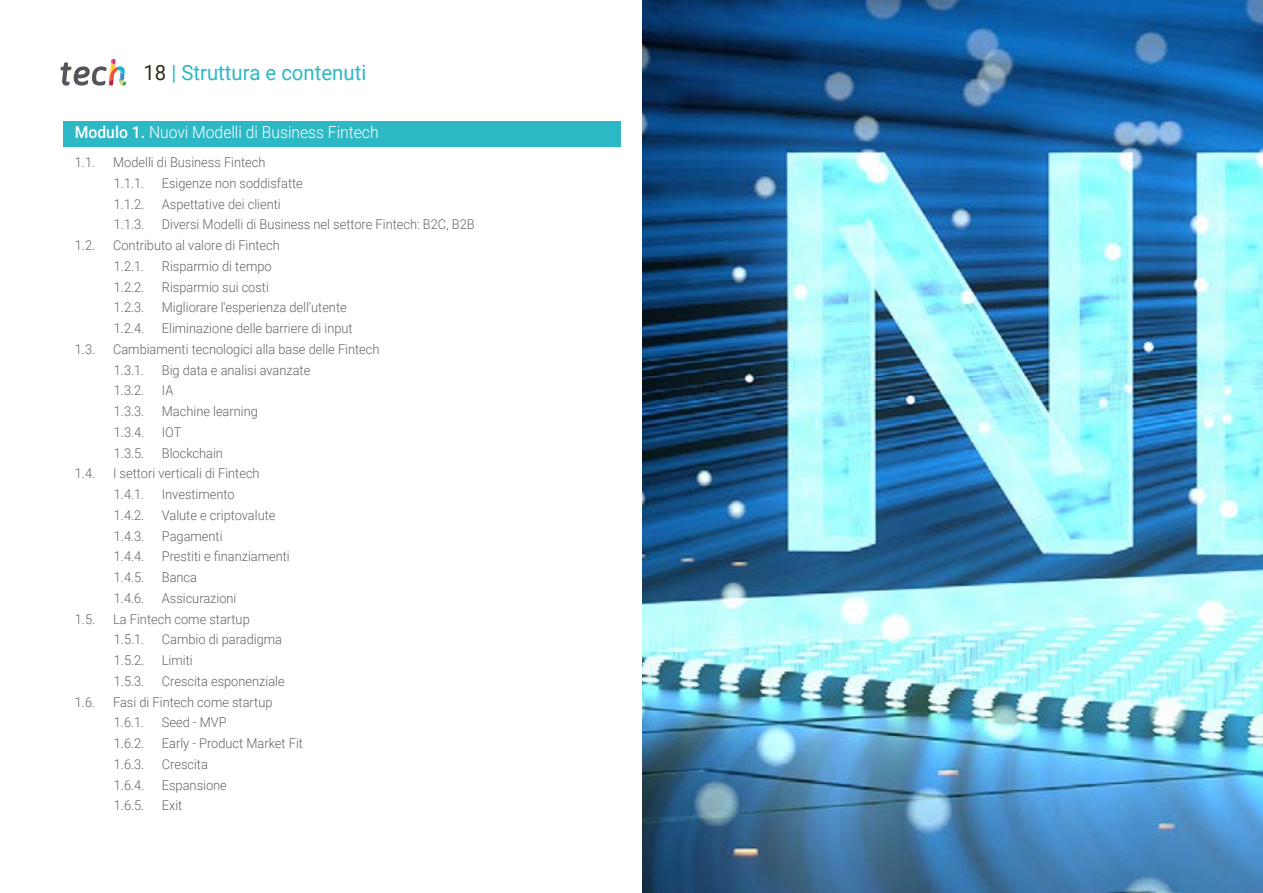
<style>
.page{position:relative;width:1263px;height:893px;background:#fff}
.page>*{position:absolute;margin:0;border:0;box-sizing:border-box;transform-origin:0 0}
.t1{font:21px "Roboto";color:#2db8c5}
.t2{font:300 16.5px "Roboto";color:#fff;scale:.95 1}
.t3{font:300 13.5px/20.7px "Roboto";color:#61646a;scale:.95 1}
.s1{color:#312e20}
.s2{font-weight:500}
</style>
<div class="page">
<svg style="left:61px;top:59px;width:65px;height:27px"></svg>
<div style="left:64px;top:121px;width:557px;height:25px;background:#2db8c5"></div>
<img style="left:642px;top:0;width:621px;height:893px">
<h1 class="t1" style="left:144px;top:57px;width:224px"><span class="s1">18</span> | Struttura e contenuti</h1>
<p class="t2" style="left:75px;top:120px;width:321px"><span class="s2">Modulo 1.</span> Nuovi Modelli di Business Fintech</p>
<p class="t3" style="left:75px;top:151px;width:23px">1.1.</p>
<p class="t3" style="left:113px;top:151px;width:162px">Modelli di Business Fintech<br>1.1.1.</p>
<p class="t3" style="left:162px;top:172px;width:150px">Esigenze non soddisfatte</p>
<p class="t3" style="left:114px;top:193px;width:34px">1.1.2.</p>
<p class="t3" style="left:162px;top:193px;width:127px">Aspettative dei clienti</p>
<p class="t3" style="left:114px;top:214px;width:34px">1.1.3.</p>
<p class="t3" style="left:162px;top:214px;width:331px">Diversi Modelli di Business nel settore Fintech: B2C, B2B</p>
<p class="t3" style="left:75px;top:234px;width:23px">1.2.</p>
<p class="t3" style="left:113px;top:234px;width:177px">Contributo al valore di Fintech<br>1.2.1.</p>
<p class="t3" style="left:162px;top:255px;width:117px">Risparmio di tempo</p>
<p class="t3" style="left:114px;top:276px;width:34px">1.2.2.</p>
<p class="t3" style="left:162px;top:276px;width:114px">Risparmio sui costi</p>
<p class="t3" style="left:114px;top:297px;width:34px">1.2.3.</p>
<p class="t3" style="left:162px;top:297px;width:196px">Migliorare l'esperienza dell’utente</p>
<p class="t3" style="left:114px;top:317px;width:34px">1.2.4.</p>
<p class="t3" style="left:162px;top:317px;width:202px">Eliminazione delle barriere di input</p>
<p class="t3" style="left:75px;top:338px;width:23px">1.3.</p>
<p class="t3" style="left:113px;top:338px;width:282px">Cambiamenti tecnologici alla base delle Fintech<br>1.3.1.</p>
<p class="t3" style="left:162px;top:359px;width:158px">Big data e analisi avanzate</p>
<p class="t3" style="left:114px;top:380px;width:34px">1.3.2.</p>
<p class="t3" style="left:162px;top:380px;width:14px">IA</p>
<p class="t3" style="left:114px;top:400px;width:34px">1.3.3.</p>
<p class="t3" style="left:162px;top:400px;width:103px">Machine learning</p>
<p class="t3" style="left:114px;top:421px;width:34px">1.3.4.</p>
<p class="t3" style="left:162px;top:421px;width:22px">IOT</p>
<p class="t3" style="left:114px;top:442px;width:34px">1.3.5.</p>
<p class="t3" style="left:162px;top:442px;width:66px">Blockchain</p>
<p class="t3" style="left:75px;top:463px;width:23px">1.4.</p>
<p class="t3" style="left:113px;top:463px;width:156px">I settori verticali di Fintech<br>1.4.1.</p>
<p class="t3" style="left:162px;top:483px;width:78px">Investimento</p>
<p class="t3" style="left:114px;top:504px;width:34px">1.4.2.</p>
<p class="t3" style="left:162px;top:504px;width:121px">Valute e criptovalute</p>
<p class="t3" style="left:114px;top:525px;width:34px">1.4.3.</p>
<p class="t3" style="left:162px;top:525px;width:65px">Pagamenti</p>
<p class="t3" style="left:114px;top:546px;width:34px">1.4.4.</p>
<p class="t3" style="left:162px;top:546px;width:136px">Prestiti e finanziamenti</p>
<p class="t3" style="left:114px;top:566px;width:34px">1.4.5.</p>
<p class="t3" style="left:162px;top:566px;width:39px">Banca</p>
<p class="t3" style="left:114px;top:587px;width:34px">1.4.6.</p>
<p class="t3" style="left:162px;top:587px;width:80px">Assicurazioni</p>
<p class="t3" style="left:75px;top:608px;width:23px">1.5.</p>
<p class="t3" style="left:113px;top:608px;width:145px">La Fintech come startup<br>1.5.1.</p>
<p class="t3" style="left:162px;top:629px;width:128px">Cambio di paradigma</p>
<p class="t3" style="left:114px;top:649px;width:34px">1.5.2.</p>
<p class="t3" style="left:162px;top:649px;width:34px">Limiti</p>
<p class="t3" style="left:114px;top:670px;width:34px">1.5.3.</p>
<p class="t3" style="left:162px;top:670px;width:131px">Crescita esponenziale</p>
<p class="t3" style="left:75px;top:691px;width:23px">1.6.</p>
<p class="t3" style="left:113px;top:691px;width:169px">Fasi di Fintech come startup<br>1.6.1.</p>
<p class="t3" style="left:162px;top:712px;width:70px">Seed - MVP</p>
<p class="t3" style="left:114px;top:732px;width:34px">1.6.2.</p>
<p class="t3" style="left:162px;top:732px;width:150px">Early - Product Market Fit</p>
<p class="t3" style="left:114px;top:753px;width:34px">1.6.3.</p>
<p class="t3" style="left:162px;top:753px;width:50px">Crescita</p>
<p class="t3" style="left:114px;top:774px;width:34px">1.6.4.</p>
<p class="t3" style="left:162px;top:774px;width:70px">Espansione</p>
<p class="t3" style="left:114px;top:795px;width:34px">1.6.5.</p>
<p class="t3" style="left:162px;top:795px;width:23px">Exit</p>
</div>
